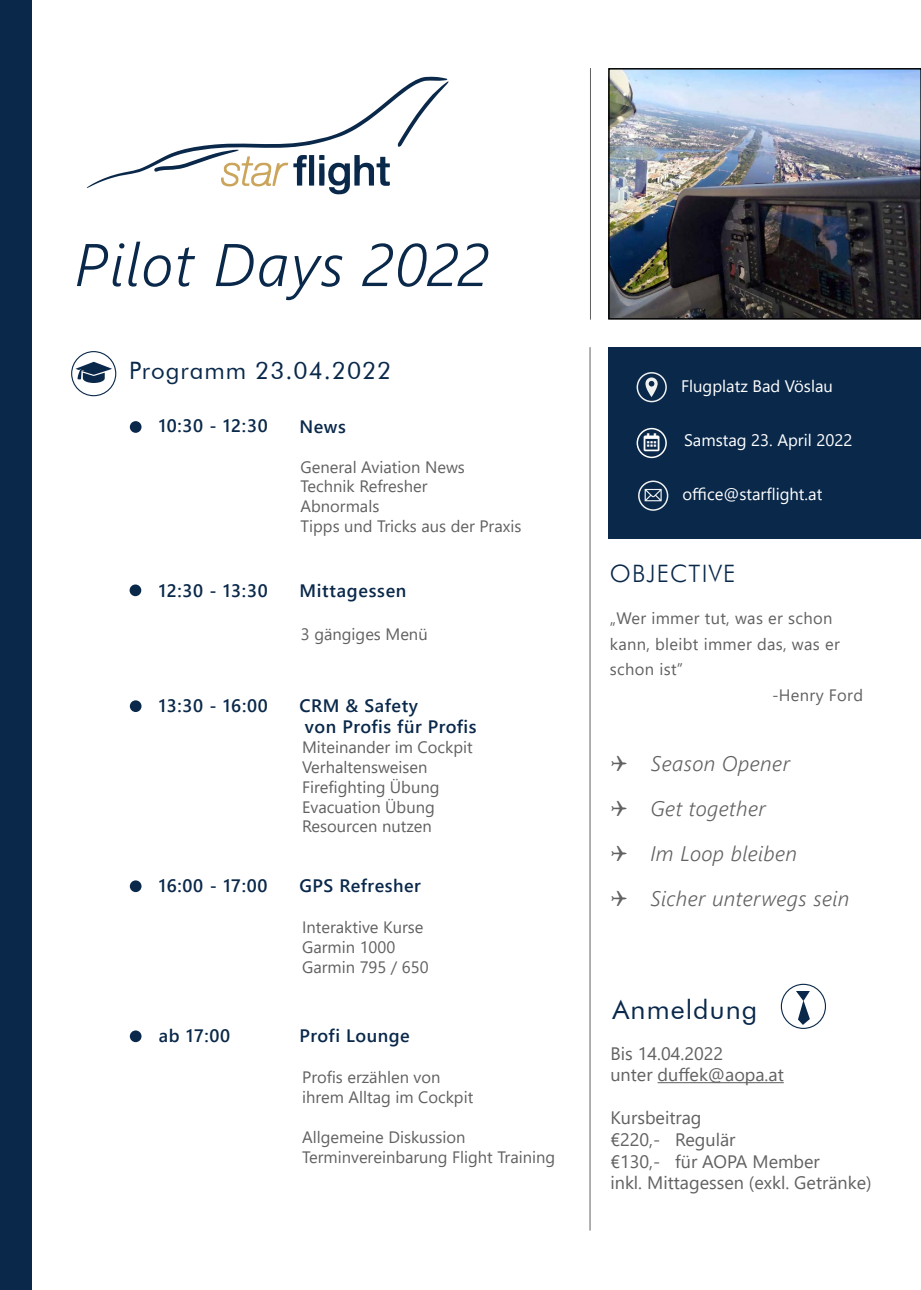
<style>
.page{position:relative;width:921px;height:1290px;background:#fff}
.page>*{position:absolute;margin:0;border:0;box-sizing:border-box;transform-origin:0 0}
.t1{font:italic 300 60px "Segoe UI";letter-spacing:.03em;color:#09284a}
.t2{font:27px "Futura BT";letter-spacing:.04em;color:#09284a}
.t3{font:24px "Futura BT";letter-spacing:.04em;color:#09284a}
.t4{font:300 24px "Futura BT";letter-spacing:.05em;color:#09284a}
.t5{font:italic 300 21px/45px "Segoe UI";letter-spacing:.02em;color:#616162}
.t6{font:600 18px/21.6px "Segoe UI";letter-spacing:.03em;color:#09284a}
.t7{font:18px/21.6px "Segoe UI";color:#616162}
.t8{font:16.65px "Segoe UI";color:#fff}
.t9{font:16.5px/19.8px "Segoe UI";color:#616162}
.t10{font:16.5px "Segoe UI";letter-spacing:.02em;color:#616162}
</style>
<div class="page">
<div style="left:0;top:0;width:32px;height:1290px;background:#09284a"></div>
<div style="left:608px;top:347px;width:312px;height:192px;background:#09284a"></div>
<hr style="left:590px;top:68px;width:1px;height:252px;background:#616162">
<hr style="left:589px;top:347px;width:1px;height:883px;background:#616162">
<div style="left:71px;top:351px;width:45px;height:45px;border:1px solid #09284a;border-radius:50%"></div>
<svg style="left:75px;top:362px;width:37px;height:21px"></svg>
<div style="left:780px;top:983px;width:45px;height:46px;border:1px solid #09284a;border-radius:50%"></div>
<svg style="left:796px;top:991px;width:13px;height:34px"></svg>
<div style="left:130px;top:421px;width:11px;height:12px;background:#09284a;border-radius:50%"></div>
<div style="left:129px;top:584px;width:12px;height:12px;background:#09284a;border-radius:50%"></div>
<div style="left:130px;top:700px;width:11px;height:12px;background:#09284a;border-radius:50%"></div>
<svg style="left:645px;top:377px;width:12px;height:20px"></svg>
<div style="left:636px;top:372px;width:30px;height:30px;border:2px solid #eff0f0;border-radius:50%"></div>
<svg style="left:644px;top:489px;width:17px;height:12px"></svg>
<div style="left:638px;top:480px;width:30px;height:31px;border:2px solid #eff0f0;border-radius:50%"></div>
<div style="left:130px;top:880px;width:11px;height:12px;background:#09284a;border-radius:50%"></div>
<div style="left:130px;top:1030px;width:11px;height:12px;background:#09284a;border-radius:50%"></div>
<div style="left:636px;top:428px;width:30px;height:30px;border:2px solid #fff;border-radius:50%"></div>
<img style="left:611px;top:71px;width:306px;height:246px">
<div style="left:608px;top:68px;width:312px;height:252px;border:2px solid #000"></div>
<svg style="left:87px;top:77px;width:362px;height:117px"></svg>
<hr style="left:657px;top:1082px;width:126px;height:1px;background:#616162">
<h1 class="t1" style="left:75px;top:208px;width:415px">Pilot Days 2022</h1>
<h3 class="t3" style="left:129px;top:356px;width:264px">Programm 23.04.2022</h3>
<p class="t6" style="left:159px;top:413px;width:110px">10:30 - 12:30</p>
<p class="t6" style="left:299px;top:415px;width:48px">News</p>
<p class="t9" style="left:300px;top:455px;width:222px">General Aviation News<br>Technik Refresher<br>Abnormals<br>Tipps und Tricks aus der Praxis</p>
<p class="t6" style="left:159px;top:578px;width:110px">12:30 - 13:30</p>
<p class="t6" style="left:299px;top:578px;width:108px">Mittagessen</p>
<p class="t9" style="left:301px;top:622px;width:128px">3 gängiges Menü</p>
<p class="t6" style="left:159px;top:693px;width:110px">13:30 - 16:00</p>
<p class="t6" style="left:305px;top:693px;width:173px;text-indent:-5px">CRM &amp; Safety<br>von Profis für Profis</p>
<p class="t9" style="left:302px;top:736px;width:172px">Miteinander im Cockpit<br>Verhaltensweisen<br>Firefighting Übung<br>Evacuation Übung<br>Resourcen nutzen</p>
<p class="t6" style="left:159px;top:873px;width:110px">16:00 - 17:00</p>
<p class="t6" style="left:299px;top:873px;width:123px">GPS Refresher</p>
<p class="t9" style="left:302px;top:916px;width:128px">Interaktive Kurse<br>Garmin 1000<br>Garmin 795 / 650</p>
<p class="t6" style="left:159px;top:1023px;width:73px">ab 17:00</p>
<p class="t6" style="left:299px;top:1023px;width:112px">Profi Lounge</p>
<p class="t9" style="left:302px;top:1066px;width:173px">Profis erzählen von ihrem Alltag im Cockpit</p>
<p class="t9" style="left:302px;top:1125px;width:254px">Allgemeine Diskussion<br>Terminvereinbarung Flight Training</p>
<p class="t8" style="left:680px;top:370px;width:153px">Flugplatz Bad Vöslau</p>
<p class="t8" style="left:683px;top:425px;width:170px">Samstag 23. April 2022</p>
<p class="t8" style="left:682px;top:478px;width:141px">office@starflight.at</p>
<h3 class="t4" style="left:609px;top:559px;width:127px">OBJECTIVE</h3>
<p class="t10" style="left:609px;top:602px;width:224px">„Wer immer tut, was er schon</p>
<p class="t10" style="left:609px;top:628px;width:231px">kann, bleibt immer das, was er</p>
<p class="t10" style="left:609px;top:653px;width:75px">schon ist”</p>
<p class="t10" style="left:771px;top:679px;width:93px">-Henry Ford</p>
<p class="t5" style="left:650px;top:738px;width:200px">Season Opener<br>Get together<br>Im Loop bleiben<br>Sicher unterwegs sein</p>
<h2 class="t2" style="left:612px;top:993px;width:146px">Anmeldung</h2>
<p class="t7" style="left:610px;top:1040px;width:175px">Bis 14.04.2022<br>unter duffek@aopa.at</p>
<p class="t7" style="left:610px;top:1105px;width:262px">Kursbeitrag<br>€220,- Regulär<br>€130,- für AOPA Member<br>inkl. Mittagessen (exkl. Getränke)</p>
</div>
